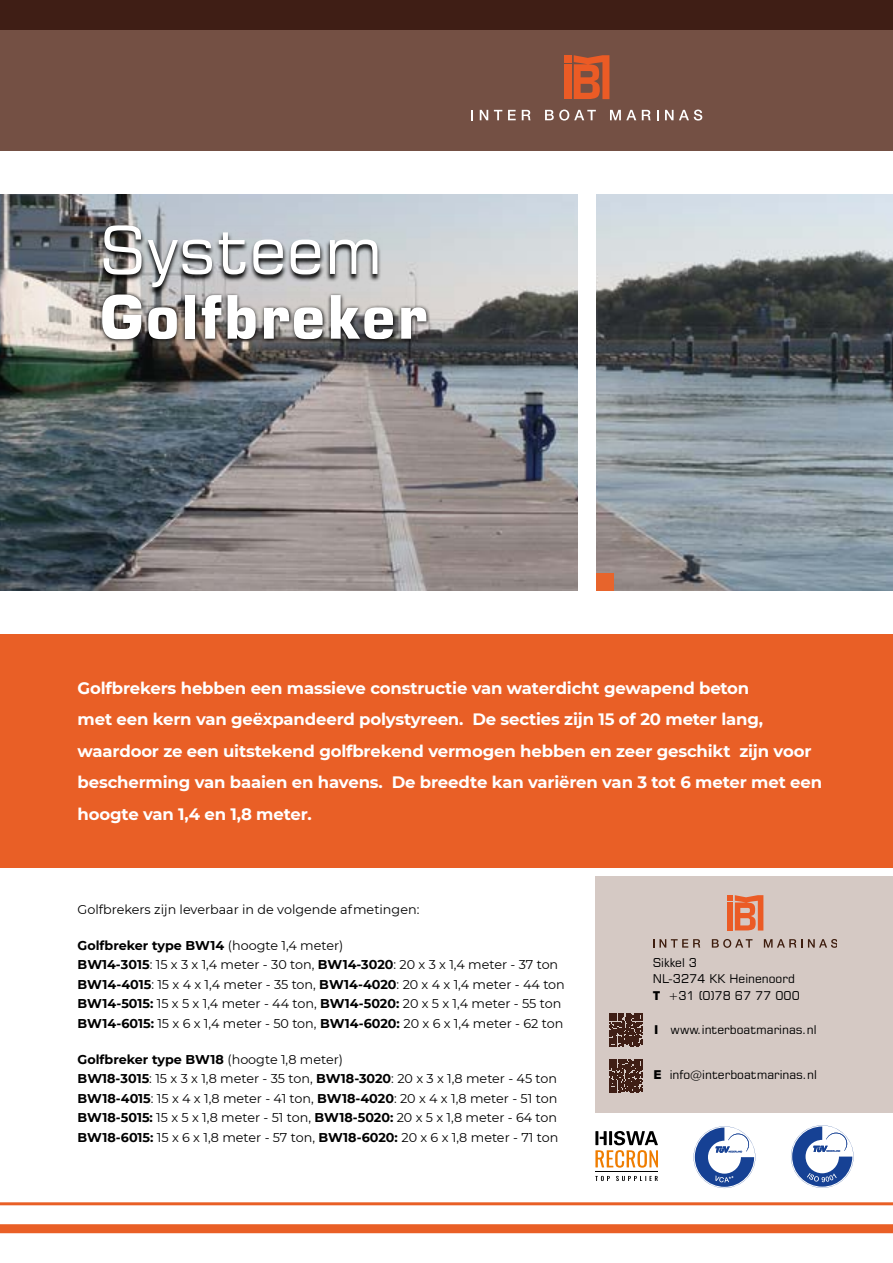
<style>
.page{position:relative;width:893px;height:1263px;background:#fff}
.page>*{position:absolute;margin:0;border:0;box-sizing:border-box;transform-origin:0 0}
.t1{font:66px "Square 721 BT";color:#fff}
.t2{font:700 60px "Square 721 BT";letter-spacing:.02em;color:#fff}
.t3{font:700 16.5px/31.5px "Montserrat";letter-spacing:-.01em;color:#fff}
.t4{font:12.75px/19.5px "Montserrat";color:#000}
.t5{font:12px/16.5px "Square 721 BT";color:#000}
.s1{font-weight:700}
</style>
<div class="page">
<div style="left:0;top:0;width:893px;height:151px;background:#745044"></div>
<div style="left:0;top:0;width:893px;height:30px;background:#3f1e15"></div>
<img style="left:0;top:194px;width:893px;height:396px">
<svg style="left:471px;top:110px;width:2px;height:10px"></svg>
<svg style="left:480px;top:110px;width:8px;height:10px"></svg>
<svg style="left:494px;top:110px;width:8px;height:10px"></svg>
<svg style="left:508px;top:110px;width:8px;height:10px"></svg>
<svg style="left:522px;top:110px;width:9px;height:10px"></svg>
<svg style="left:545px;top:110px;width:51px;height:11px"></svg>
<svg style="left:610px;top:110px;width:26px;height:10px"></svg>
<svg style="left:642px;top:110px;width:9px;height:10px"></svg>
<svg style="left:665px;top:110px;width:8px;height:10px"></svg>
<svg style="left:679px;top:110px;width:23px;height:11px"></svg>
<svg style="left:574px;top:55px;width:35px;height:44px"></svg>
<div style="left:564px;top:64px;width:7px;height:35px;background:#eb5b25"></div>
<div style="left:564px;top:55px;width:7px;height:7px;background:#eb5b25"></div>
<div style="left:595px;top:573px;width:18px;height:18px;background:#e7642c"></div>
<div style="left:0;top:631px;width:893px;height:236px;background:#e95f26"></div>
<div style="left:0;top:591px;width:893px;height:43px;background:#fff"></div>
<div style="left:578px;top:186px;width:17px;height:411px;background:#fff"></div>
<svg style="left:101px;top:225px;width:279px;height:67px;background:#949698"></svg>
<svg style="left:100px;top:292px;width:330px;height:51px;background:#615e5c"></svg>
<svg style="left:791px;top:1125px;width:63px;height:63px"></svg>
<div style="left:595px;top:876px;width:298px;height:236px;background:#d5c9c4"></div>
<hr style="left:0;top:1202px;width:893px;height:3px;background:#e95f26">
<div style="left:0;top:1224px;width:893px;height:9px;background:#e95f26"></div>
<svg style="left:653px;top:939px;width:47px;height:8px"></svg>
<svg style="left:712px;top:939px;width:40px;height:9px"></svg>
<svg style="left:764px;top:939px;width:73px;height:9px"></svg>
<svg style="left:727px;top:895px;width:36px;height:35px"></svg>
<svg style="left:595px;top:1131px;width:63px;height:37px"></svg>
<svg style="left:595px;top:1176px;width:63px;height:5px"></svg>
<hr style="left:595px;top:1172px;width:63px;height:1px;background:#000">
<svg style="left:693px;top:1126px;width:62px;height:62px"></svg>
<svg style="left:609px;top:1013px;width:33px;height:33px"></svg>
<svg style="left:609px;top:1059px;width:33px;height:34px"></svg>
<h1 class="t1" style="left:99px;top:209px;width:285px">Systeem</h1>
<h2 class="t2" style="left:99px;top:281px;width:330px">Golfbreker</h2>
<p class="t3" style="left:78px;top:671px;width:746px">Golfbrekers hebben een massieve constructie van waterdicht gewapend beton<br>met een kern van geëxpandeerd polystyreen. De secties zijn 15 of 20 meter lang, waardoor ze een uitstekend golfbrekend vermogen hebben en zeer geschikt zijn voor bescherming van baaien en havens. De breedte kan variëren van 3 tot 6 meter met een hoogte van 1,4 en 1,8 meter.</p>
<p class="t4" style="left:78px;top:899px;width:343px">Golfbrekers zijn leverbaar in de volgende afmetingen:</p>
<p class="t4" style="left:78px;top:935px;width:489px"><span class="s1">Golfbreker type BW14</span> (hoogte 1,4 meter)<br><span class="s1">BW14-3015</span>: 15 x 3 x 1,4 meter - 30 ton, <span class="s1">BW14-3020</span>: 20 x 3 x 1,4 meter - 37 ton <span class="s1">BW14-4015</span>: 15 x 4 x 1,4 meter - 35 ton, <span class="s1">BW14-4020</span>: 20 x 4 x 1,4 meter - 44 ton <span class="s1">BW14-5015:</span> 15 x 5 x 1,4 meter - 44 ton, <span class="s1">BW14-5020:</span> 20 x 5 x 1,4 meter - 55 ton <span class="s1">BW14-6015:</span> 15 x 6 x 1,4 meter - 50 ton, <span class="s1">BW14-6020:</span> 20 x 6 x 1,4 meter - 62 ton</p>
<p class="t4" style="left:78px;top:1049px;width:482px"><span class="s1">Golfbreker type BW18</span> (hoogte 1,8 meter)<br><span class="s1">BW18-3015</span>: 15 x 3 x 1,8 meter - 35 ton, <span class="s1">BW18-3020</span>: 20 x 3 x 1,8 meter - 45 ton <span class="s1">BW18-4015</span>: 15 x 4 x 1,8 meter - 41 ton, <span class="s1">BW18-4020</span>: 20 x 4 x 1,8 meter - 51 ton <span class="s1">BW18-5015:</span> 15 x 5 x 1,8 meter - 51 ton, <span class="s1">BW18-5020:</span> 20 x 5 x 1,8 meter - 64 ton <span class="s1">BW18-6015:</span> 15 x 6 x 1,8 meter - 57 ton, <span class="s1">BW18-6020:</span> 20 x 6 x 1,8 meter - 71 ton</p>
<p class="t5" style="left:653px;top:954px;width:149px">Sikkel 3<br>NL-3274 KK Heinenoord<br><span class="s1">T</span> +31 (0)78 67 77 000</p>
<p class="t5" style="left:654px;top:1021px;width:164px"><span class="s1">I</span> www.interboatmarinas.nl</p>
<p class="t5" style="left:654px;top:1066px;width:165px"><span class="s1">E</span> info@interboatmarinas.nl</p>
</div>
